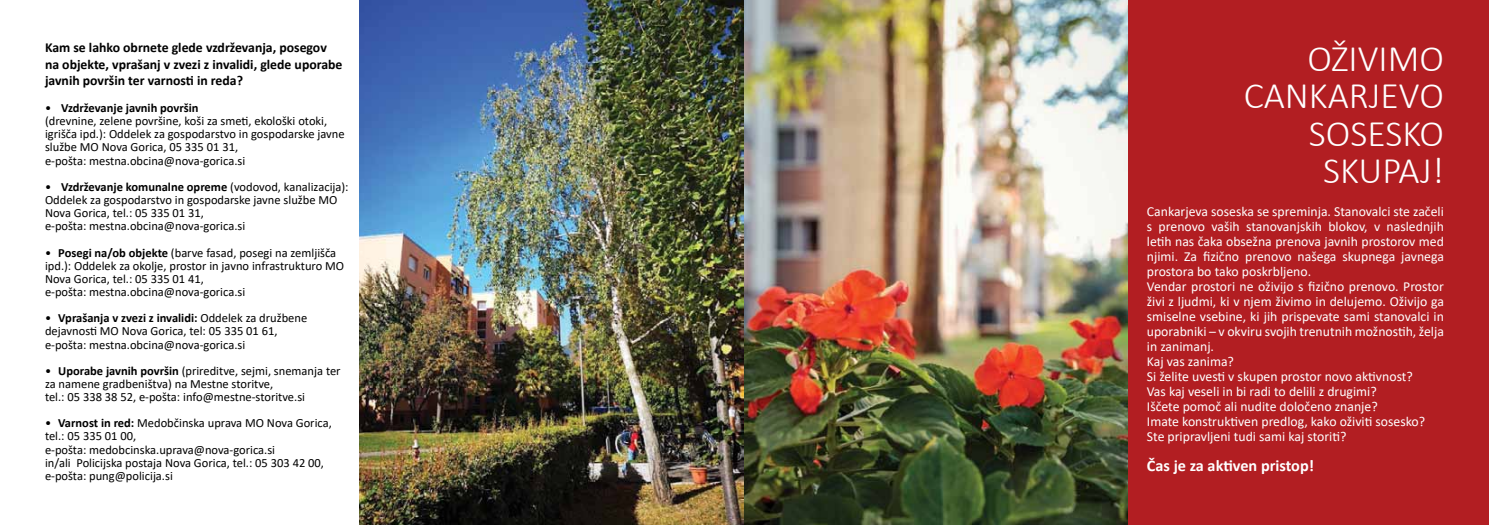
<style>
.page{position:relative;width:1489px;height:525px;background:#fff}
.page>*{position:absolute;margin:0;border:0;box-sizing:border-box;transform-origin:0 0}
.t1{font:300 37.5px/37.5px "Calibri";color:#fff;text-align:right}
.t2{font:700 16.25px "Calibri";color:#fff}
.t3{font:13.75px/15px "Calibri";color:#fff}
.t4{font:700 13.75px/16.5px "Calibri";color:#000}
.t5{font:12.5px/13.1px "Calibri";color:#000}
.s1{font-weight:700}
</style>
<div class="page">
<div style="left:1098px;top:0;width:390px;height:524px;background:#b21e22"></div>
<img style="left:359px;top:0;width:767px;height:524px">
<p class="t4" style="left:45px;top:39px;width:299px">Kam se lahko obrnete glede vzdrževanja, posegov na objekte, vprašanj v zvezi z invalidi, glede uporabe javnih površin ter varnosti in reda?</p>
<p class="t5" style="left:45px;top:101px;width:301px">• <span class="s1">Vzdrževanje javnih površin<br></span>(drevnine, zelene površine, koši za smeti, ekološki otoki, igrišča ipd.): Oddelek za gospodarstvo in gospodarske javne službe MO Nova Gorica, 05 335 01 31,<br>e-pošta: mestna.obcina@nova-gorica.si</p>
<p class="t5" style="left:45px;top:180px;width:305px">• <span class="s1">Vzdrževanje komunalne opreme</span> (vodovod, kanalizacija):<br>Oddelek za gospodarstvo in gospodarske javne službe MO Nova Gorica, tel.: 05 335 01 31,<br>e-pošta: mestna.obcina@nova-gorica.si</p>
<p class="t5" style="left:45px;top:245px;width:300px">• <span class="s1">Posegi na/ob objekte</span> (barve fasad, posegi na zemljišča ipd.): Oddelek za okolje, prostor in javno infrastrukturo MO Nova Gorica, tel.: 05 335 01 41,<br>e-pošta: mestna.obcina@nova-gorica.si</p>
<p class="t5" style="left:45px;top:311px;width:264px">• <span class="s1">Vprašanja v zvezi z invalidi:</span> Oddelek za družbene dejavnosti MO Nova Gorica, tel: 05 335 01 61, e-pošta: mestna.obcina@nova-gorica.si</p>
<p class="t5" style="left:45px;top:363px;width:297px">• <span class="s1">Uporabe javnih površin</span> (prireditve, sejmi, snemanja ter za namene gradbeništva) na Mestne storitve,<br>tel.: 05 338 38 52, e-pošta: info@mestne-storitve.si</p>
<p class="t5" style="left:45px;top:416px;width:288px">• <span class="s1">Varnost in red:</span> Medobčinska uprava MO Nova Gorica, tel.: 05 335 01 00,<br>e-pošta: medobcinska.uprava@nova-gorica.si<br>in/ali Policijska postaja Nova Gorica, tel.: 05 303 42 00, e-pošta: pung@policija.si</p>
<h1 class="t1" style="left:1243px;top:39px;width:202px">OŽIVIMO<br>CANKARJEVO<br>SOSESKO<br>SKUPAJ!</h1>
<p class="t3" style="left:1146px;top:203px;width:298px">Cankarjeva soseska se spreminja. Stanovalci ste začeli s prenovo vaših stanovanjskih blokov, v naslednjih letih nas čaka obsežna prenova javnih prostorov med njimi. Za fizično prenovo našega skupnega javnega prostora bo tako poskrbljeno.<br>Vendar prostori ne oživijo s fizično prenovo. Prostor živi z ljudmi, ki v njem živimo in delujemo. Oživijo ga smiselne vsebine, ki jih prispevate sami stanovalci in uporabniki – v okviru svojih trenutnih možnostih, želja in zanimanj.<br>Kaj vas zanima?<br>Si želite uvesti v skupen prostor novo aktivnost?<br>Vas kaj veseli in bi radi to delili z drugimi?<br>Iščete pomoč ali nudite določeno znanje?<br>Imate konstruktiven predlog, kako oživiti sosesko?<br>Ste pripravljeni tudi sami kaj storiti?</p>
<h2 class="t2" style="left:1146px;top:454px;width:169px">Čas je za aktiven pristop!</h2>
</div>
